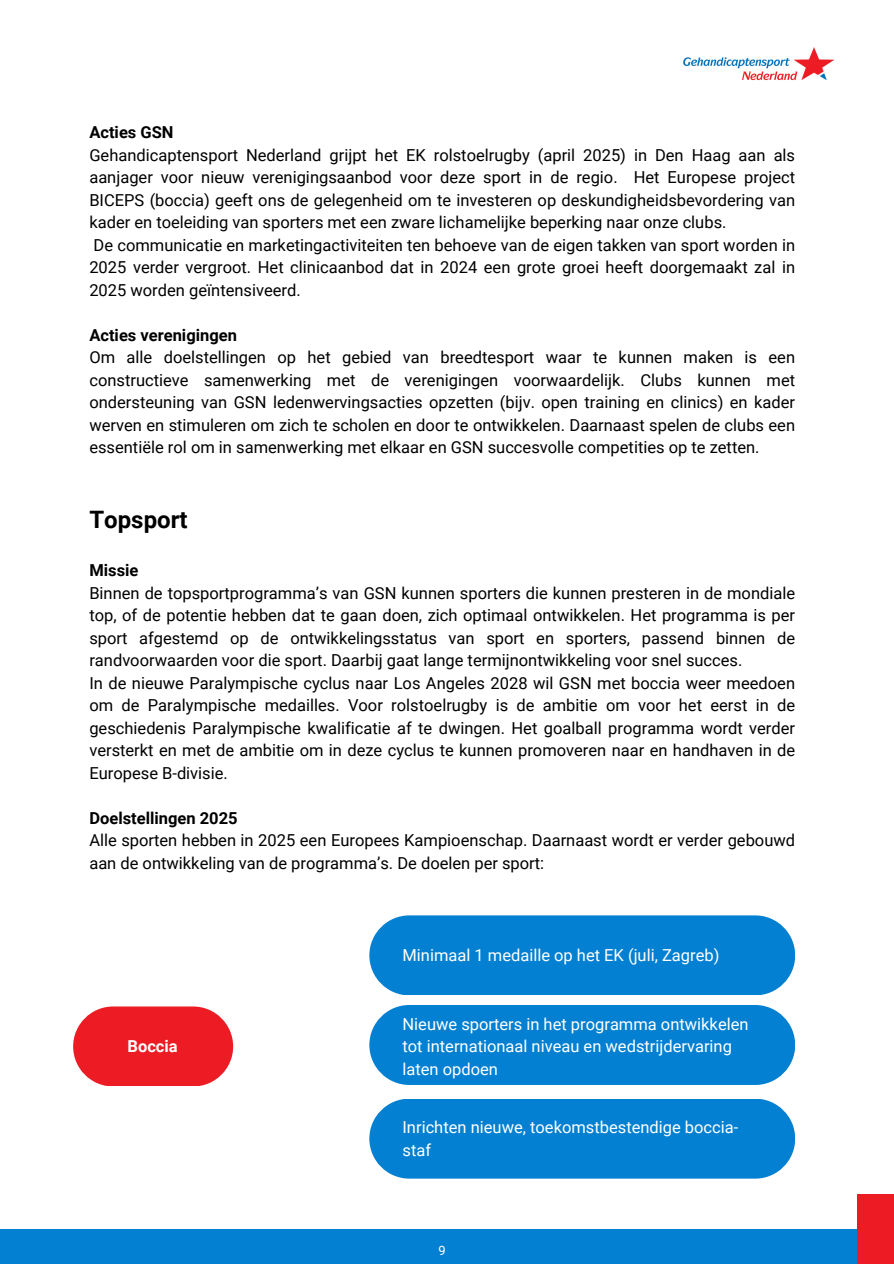
<style>
.page{position:relative;width:894px;height:1264px;background:#fff}
.page>*{position:absolute;margin:0;border:0;box-sizing:border-box;transform-origin:0 0}
.t1{font:700 24px "Roboto";color:#000}
.t2{font:16.5px/22.5px "Roboto";color:#000;text-align:justify}
.t3{font:16.5px/22.5px "Roboto";color:#fff}
.t4{font:700 16.5px "Roboto";color:#000}
.t5{font:700 16.5px "Roboto";color:#fff}
.t6{font:12.9px "Roboto";color:#fff}
</style>
<div class="page">
<div style="left:369px;top:915px;width:426px;height:80px;background:#0380d1;border-radius:40px"></div>
<div style="left:369px;top:1004px;width:426px;height:80px;background:#0380d1;border-radius:40px"></div>
<div style="left:369px;top:1098px;width:426px;height:80px;background:#0380d1;border-radius:40px"></div>
<div style="left:73px;top:1006px;width:160px;height:80px;background:#ed1c24;border-radius:40px"></div>
<div style="left:0;top:1229px;width:893px;height:34px;background:#0380d1"></div>
<div style="left:856px;top:1194px;width:37px;height:69px;background:#ed1c24"></div>
<img style="left:683px;top:47px;width:152px;height:34px">
<p class="t4" style="left:89px;top:123px;width:86px">Acties GSN</p>
<p class="t2" style="left:89px;top:144px;width:707px">Gehandicaptensport Nederland grijpt het EK rolstoelrugby (april 2025) in Den Haag aan als aanjager voor nieuw verenigingsaanbod voor deze sport in de regio. Het Europese project BICEPS (boccia) geeft ons de gelegenheid om te investeren op deskundigheidsbevordering van kader en toeleiding van sporters met een zware lichamelijke beperking naar onze clubs.</p>
<p class="t2" style="left:89px;top:234px;width:707px">De communicatie en marketingactiviteiten ten behoeve van de eigen takken van sport worden in 2025 verder vergroot. Het clinicaanbod dat in 2024 een grote groei heeft doorgemaakt zal in 2025 worden geïntensiveerd.</p>
<p class="t4" style="left:89px;top:325px;width:149px">Acties verenigingen</p>
<p class="t2" style="left:89px;top:346px;width:707px">Om alle doelstellingen op het gebied van breedtesport waar te kunnen maken is een constructieve samenwerking met de verenigingen voorwaardelijk. Clubs kunnen met ondersteuning van GSN ledenwervingsacties opzetten (bijv. open training en clinics) en kader werven en stimuleren om zich te scholen en door te ontwikkelen. Daarnaast spelen de clubs een essentiële rol om in samenwerking met elkaar en GSN succesvolle competities op te zetten.</p>
<p class="t1" style="left:89px;top:505px;width:100px">Topsport</p>
<h1 class="t4" style="left:89px;top:561px;width:51px">Missie</h1>
<p class="t2" style="left:89px;top:581px;width:707px">Binnen de topsportprogramma’s van GSN kunnen sporters die kunnen presteren in de mondiale top, of de potentie hebben dat te gaan doen, zich optimaal ontwikkelen. Het programma is per sport afgestemd op de ontwikkelingsstatus van sport en sporters, passend binnen de randvoorwaarden voor die sport. Daarbij gaat lange termijnontwikkeling voor snel succes.</p>
<p class="t2" style="left:89px;top:671px;width:707px">In de nieuwe Paralympische cyclus naar Los Angeles 2028 wil GSN met boccia weer meedoen om de Paralympische medailles. Voor rolstoelrugby is de ambitie om voor het eerst in de geschiedenis Paralympische kwalificatie af te dwingen. Het goalball programma wordt verder versterkt en met de ambitie om in deze cyclus te kunnen promoveren naar en handhaven in de Europese B-divisie.</p>
<p class="t4" style="left:89px;top:808px;width:150px">Doelstellingen 2025</p>
<p class="t2" style="left:89px;top:829px;width:707px">Alle sporten hebben in 2025 een Europees Kampioenschap. Daarnaast wordt er verder gebouwd aan de ontwikkeling van de programma’s. De doelen per sport:</p>
<p class="t5" style="left:127px;top:1036px;width:52px">Boccia</p>
<p class="t3" style="left:402px;top:944px;width:318px">Minimaal 1 medaille op het EK (juli, Zagreb)</p>
<p class="t3" style="left:402px;top:1012px;width:347px">Nieuwe sporters in het programma ontwikkelen tot internationaal niveau en wedstrijdervaring laten opdoen</p>
<h2 class="t3" style="left:402px;top:1116px;width:337px">Inrichten nieuwe, toekomstbestendige boccia&shy;staf</h2>
<p class="t6" style="left:438px;top:1242px;width:9px">9</p>
</div>
